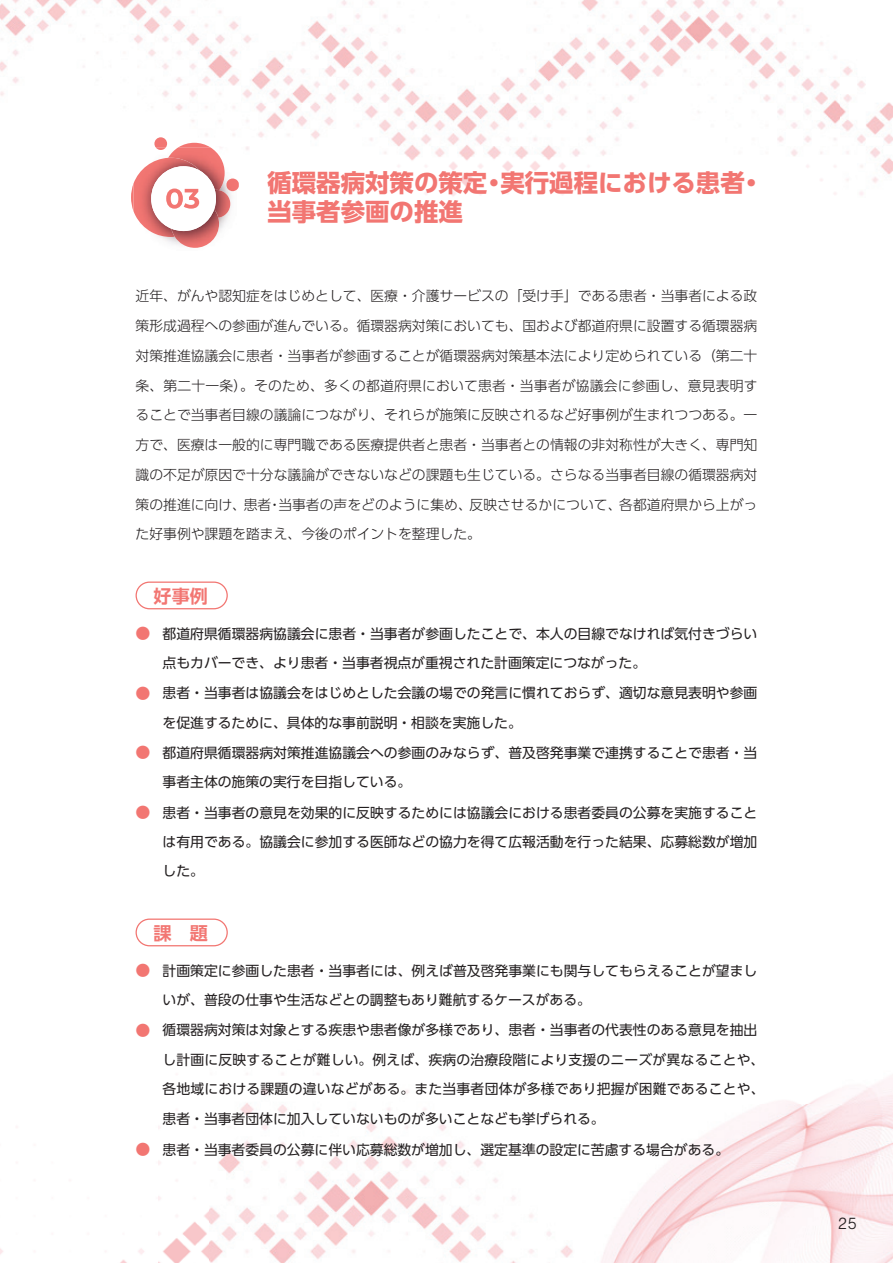
<style>
.page{position:relative;width:893px;height:1263px;background:#fff}
.page>*{position:absolute;margin:0;border:0;box-sizing:border-box;transform-origin:0 0}
.t1{font:700 24.45px/29.7px "UD Shin Go Pro";color:#f27672}
.t2{font:700 18px "UD Shin Go Pro De";color:#f27672}
.t3{font:300 16.95px "Nimbus San";color:#231f20}
.t4{font:13.8px/29.1px "UD Shin Go Pro";color:#231f20}
.t5{font:300 13.8px/29.7px "UD Shin Go Pro";color:#231f20;text-align:justify}
.s1{font-size:15px;color:#f27672}
.s2{font-family:"Koz Min Pr 6 N";font-size:15px;color:#f27672}
</style>
<div class="page">
<img style="left:0;top:0;width:841px;height:157px">
<img style="left:841px;top:66px;width:52px;height:1197px">
<img style="left:210px;top:157px;width:631px;height:1106px">
<img style="left:157px;top:609px;width:53px;height:654px">
<div style="left:136px;top:581px;width:92px;height:28px;border:1px solid #f27672;border-radius:13px"></div>
<div style="left:136px;top:918px;width:92px;height:28px;border:1px solid #f27672;border-radius:13px"></div>
<img style="left:178px;top:143px;width:32px;height:4px">
<img style="left:131px;top:183px;width:3px;height:29px">
<img style="left:134px;top:147px;width:96px;height:101px">
<img style="left:168px;top:147px;width:57px;height:43px">
<img style="left:134px;top:158px;width:37px;height:79px">
<svg style="left:154px;top:137px;width:13px;height:13px"></svg>
<svg style="left:226px;top:178px;width:14px;height:13px"></svg>
<img style="left:216px;top:190px;width:14px;height:28px">
<img style="left:171px;top:209px;width:48px;height:39px">
<img style="left:151px;top:166px;width:65px;height:65px">
<img style="left:166px;top:188px;width:33px;height:21px">
<h1 class="t1" style="left:267px;top:167px;width:498px">循環器病対策の策定・実行過程における患者・当事者参画の推進</h1>
<p class="t5" style="left:136px;top:281px;width:623px">近年、がんや認知症をはじめとして、医療・介護サービスの「受け手」である患者・当事者による政策形成過程への参画が進んでいる。循環器病対策においても、国および都道府県に設置する循環器病対策推進協議会に患者・当事者が参画することが循環器病対策基本法により定められている（第二十条、第二十一条）。そのため、多くの都道府県において患者・当事者が協議会に参画し、意見表明することで当事者目線の議論につながり、それらが施策に反映されるなど好事例が⽣まれつつある。一方で、医療は一般的に専門職である医療提供者と患者・当事者との情報の非対称性が大きく、専門知識の不足が原因で十分な議論ができないなどの課題も⽣じている。さらなる当事者目線の循環器病対策の推進に向け、患者・当事者の声をどのように集め、反映させるかについて、各都道府県から上がった好事例や課題を踏まえ、今後のポイントを整理した。</p>
<h2 class="t2" style="left:136px;top:581px;width:74px">　好事例</h2>
<p class="t4" style="left:163px;top:619px;width:596px;text-indent:-27px"><span class="s1">●</span> 都道府県循環器病協議会に患者・当事者が参画したことで、本人の目線でなければ気付きづらい点もカバーでき、より患者・当事者視点が重視された計画策定につながった。</p>
<p class="t4" style="left:163px;top:678px;width:596px;text-indent:-27px"><span class="s1">●</span> 患者・当事者は協議会をはじめとした会議の場での発言に慣れておらず、適切な意見表明や参画を促進するために、具体的な事前説明・相談を実施した。</p>
<p class="t4" style="left:163px;top:738px;width:596px;text-indent:-27px"><span class="s1">●</span> 都道府県循環器病対策推進協議会への参画のみならず、普及啓発事業で連携することで患者・当事者主体の施策の実行を目指している。</p>
<p class="t4" style="left:163px;top:797px;width:596px;text-align:justify;text-indent:-27px"><span class="s1">●</span> 患者・当事者の意見を効果的に反映するためには協議会における患者委員の公募を実施することは有用である。協議会に参加する医師などの協力を得て広報活動を行った結果、応募総数が増加した。</p>
<h2 class="t2" style="left:136px;top:918px;width:74px">　課　題</h2>
<p class="t4" style="left:163px;top:956px;width:596px;text-indent:-27px"><span class="s2">●</span> 計画策定に参画した患者・当事者には、例えば普及啓発事業にも関与してもらえることが望ましいが、普段の仕事や生活などとの調整もあり難航するケースがある。</p>
<p class="t4" style="left:163px;top:1015px;width:603px;line-height:29.5px;text-indent:-27px"><span class="s2">●</span> 循環器病対策は対象とする疾患や患者像が多様であり、患者・当事者の代表性のある意見を抽出し計画に反映することが難しい。例えば、疾病の治療段階により支援のニーズが異なることや、各地域における課題の違いなどがある。また当事者団体が多様であり把握が困難であることや、患者・当事者団体に加入していないものが多いことなども挙げられる。</p>
<p class="t4" style="left:136px;top:1134px;width:595px"><span class="s2">●</span> 患者・当事者委員の公募に伴い応募総数が増加し、選定基準の設定に苦慮する場合がある。</p>
<p class="t3" style="left:838px;top:1215px;width:21px">25</p>
</div>
